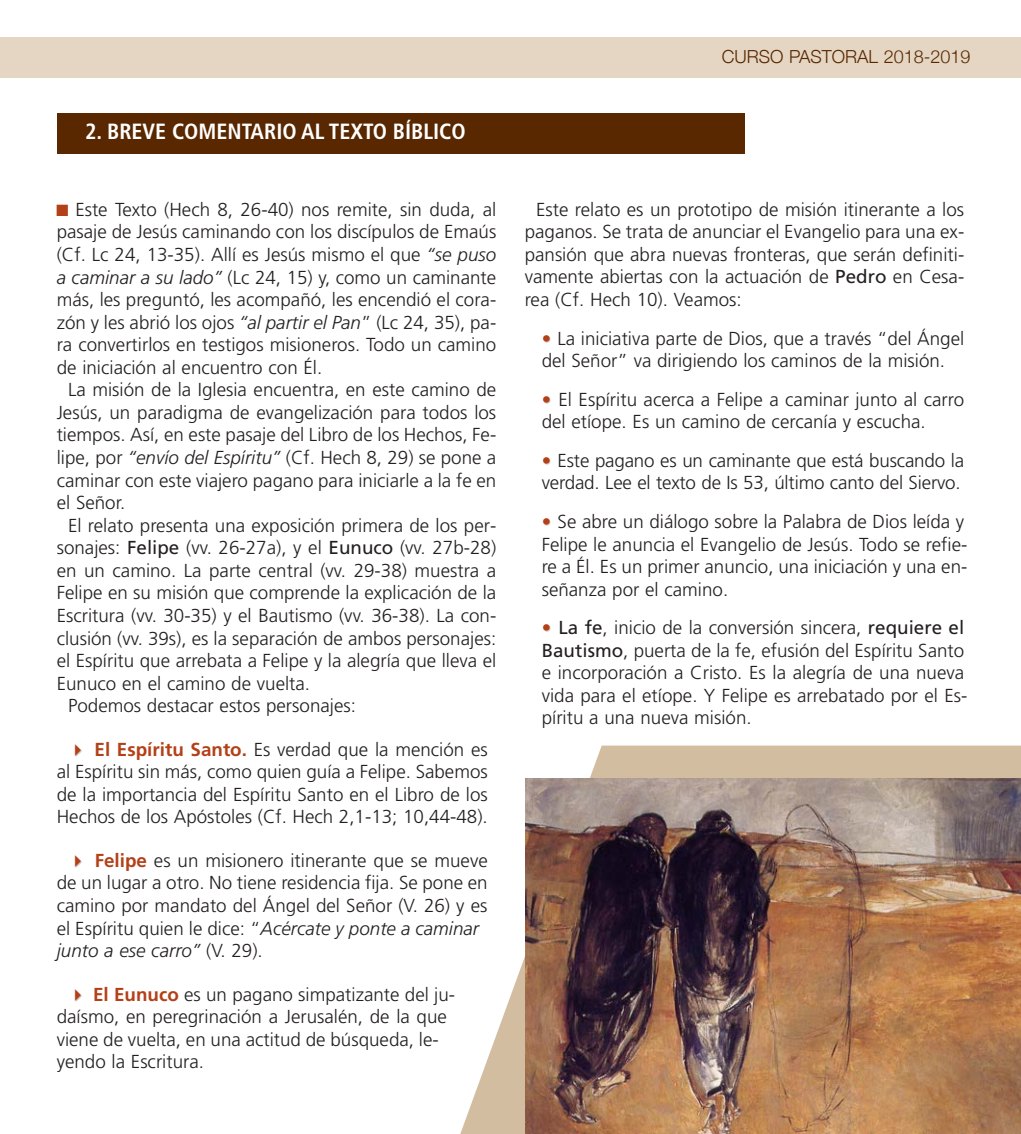
<style>
.page{position:relative;width:1021px;height:1134px;background:#fff}
.page>*{position:absolute;margin:0;border:0;box-sizing:border-box;transform-origin:0 0}
.t1{font:700 condensed 22px "Frutiger LT Std";color:#fff}
.t2{font:300 18.8px/22.6px "Frutiger LT Std";color:#231f20}
.t3{font:300 18px "Helvetica Neue";color:#592700}
.s1{font-family:"Courier";font-weight:400;color:#b44018}
.s2{font-style:italic}
.s3{font-weight:400}
.s4{color:#ccc}
.s5{font-weight:700;color:#b44018}
.s6{color:#b44018}
</style>
<div class="page">
<div style="left:0;top:37px;width:1020px;height:40px;background:#e4d6c3"></div>
<svg style="left:460px;top:745px;width:560px;height:389px"></svg>
<div style="left:57px;top:114px;width:687px;height:40px;background:#592700"></div>
<img style="left:526px;top:779px;width:494px;height:354px">
<p class="t1" style="left:85px;top:119px;width:382px">2. BREVE COMENTARIO AL TEXTO BÍBLICO</p>
<p class="t2" style="left:57px;top:199px;width:441px;text-align:justify"><span class="s1">█</span> Este Texto (Hech 8, 26-40) nos remite, sin duda, al pasaje de Jesús caminando con los discípulos de Emaús (Cf. Lc 24, 13-35). Allí es Jesús mismo el que <span class="s2">“se puso a caminar a su lado”</span> (Lc 24, 15) y, como un caminante más, les preguntó, les acompañó, les encendió el cora&shy;zón y les abrió los ojos <span class="s2">“al partir el Pan</span>” (Lc 24, 35), pa&shy;ra convertirlos en testigos misioneros. Todo un camino de iniciación al encuentro con Él.</p>
<p class="t2" style="left:57px;top:380px;width:441px;text-align:justify;text-indent:11px">La misión de la Iglesia encuentra, en este camino de Jesús, un paradigma de evangelización para todos los tiempos. Así, en este pasaje del Libro de los Hechos, Fe&shy;lipe, por <span class="s2">“envío del Espíritu”</span> (Cf. Hech 8, 29) se pone a caminar con este viajero pagano para iniciarle a la fe en el Señor.</p>
<p class="t2" style="left:57px;top:515px;width:441px;text-align:justify;text-indent:11px">El relato presenta una exposición primera de los per&shy;sonajes: <span class="s3">Felipe</span> (vv. 26-27a), y el <span class="s3">Eunuco</span> (vv. 27b-28) en un camino. La parte central (vv. 29-38) muestra a Felipe en su misión que comprende la explicación de la Escritura (vv. 30-35) y el Bautismo (vv. 36-38). La con&shy;clusión (vv. 39s), es la separación de ambos personajes: el Espíritu que arrebata a Felipe y la alegría que lleva el Eunuco en el camino de vuelta.</p>
<p class="t2" style="left:68px;top:696px;width:289px">Podemos destacar estos personajes:</p>
<p class="t2" style="left:57px;top:739px;width:432px;text-align:justify;text-indent:12px"><span class="s4">✔</span> <span class="s5">El Espíritu Santo.</span> Es verdad que la mención es al Espíritu sin más, como quien guía a Felipe. Sabemos de la importancia del Espíritu Santo en el Libro de los Hechos de los Apóstoles (Cf. Hech 2,1-13; 10,44-48).</p>
<p class="t2" style="left:57px;top:850px;width:432px;text-indent:12px"><span class="s4">✔</span> <span class="s5">Felipe</span> es un misionero itinerante que se mueve de un lugar a otro. No tiene residencia fija. Se pone en camino por mandato del Ángel del Señor (V. 26) y es el Espíritu quien le dice: “<span class="s2">Acércate y ponte a caminar junto a ese carro”</span> (V. 29).</p>
<p class="t2" style="left:57px;top:984px;width:400px;text-indent:12px"><span class="s4">✔</span> <span class="s5">El Eunuco</span> es un pagano simpatizante del ju&shy;daísmo, en peregrinación a Jerusalén, de la que viene de vuelta, en una actitud de búsqueda, le&shy;yendo la Escritura.</p>
<p class="t3" style="left:721px;top:46px;width:250px">CURSO PASTORAL 2018-2019</p>
<p class="t2" style="left:524px;top:199px;width:441px;text-align:justify;text-indent:11px">Este relato es un prototipo de misión itinerante a los paganos. Se trata de anunciar el Evangelio para una ex&shy;pansión que abra nuevas fronteras, que serán definiti&shy;vamente abiertas con la actuación de <span class="s3">Pedro</span> en Cesa&shy;rea (Cf. Hech 10). Veamos:</p>
<p class="t2" style="left:541px;top:328px;width:424px"><span class="s6">•</span> La iniciativa parte de Dios, que a través “del Ángel del Señor” va dirigiendo los caminos de la misión.</p>
<p class="t2" style="left:541px;top:389px;width:424px"><span class="s6">•</span> El Espíritu acerca a Felipe a caminar junto al carro del etíope. Es un camino de cercanía y escucha.</p>
<p class="t2" style="left:541px;top:450px;width:424px"><span class="s6">•</span> Este pagano es un caminante que está buscando la verdad. Lee el texto de Is 53, último canto del Siervo.</p>
<p class="t2" style="left:541px;top:512px;width:427px"><span class="s6">•</span> Se abre un diálogo sobre la Palabra de Dios leída y Felipe le anuncia el Evangelio de Jesús. Todo se refie&shy;re a Él. Es un primer anuncio, una iniciación y una en&shy;señanza por el camino.</p>
<p class="t2" style="left:541px;top:618px;width:427px"><span class="s6">•</span> <span class="s3">La fe</span>, inicio de la conversión sincera, <span class="s3">requiere el Bautismo</span>, puerta de la fe, efusión del Espíritu Santo e incorporación a Cristo. Es la alegría de una nueva vida para el etíope. Y Felipe es arrebatado por el Es&shy;píritu a una nueva misión.</p>
</div>
